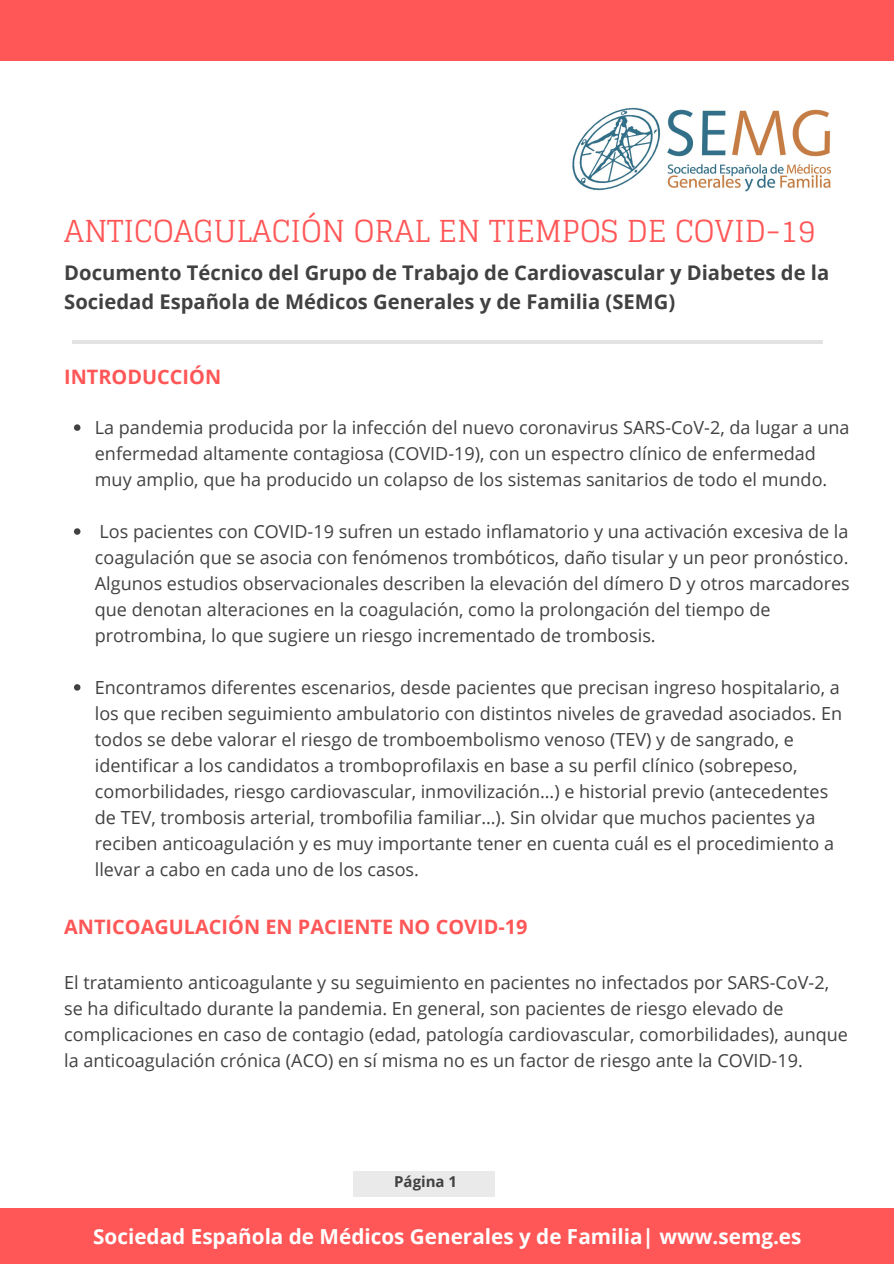
<style>
.page{position:relative;width:894px;height:1264px;background:#fff}
.page>*{position:absolute;margin:0;border:0;box-sizing:border-box;transform-origin:0 0}
.t1{font:30.3px "Glegoo";color:#ff5757}
.t2{font:700 20.7px "Open Sans";color:#fff}
.t3{font:700 20.25px/29.2px "Open Sans";color:#414141}
.t4{font:700 19.95px "Open Sans";color:#ff5757}
.t5{font:18px/26px "Open Sans";color:#414141}
.t6{font:700 15px "Open Sans";color:#414141}
</style>
<div class="page">
<div style="left:0;top:0;width:893px;height:1263px;background:#ff5757"></div>
<div style="left:0;top:61px;width:893px;height:1147px;background:#fff"></div>
<svg style="left:74px;top:424px;width:6px;height:7px"></svg>
<svg style="left:74px;top:528px;width:6px;height:7px"></svg>
<svg style="left:74px;top:684px;width:6px;height:6px"></svg>
<hr style="left:72px;top:340px;width:750px;height:4px;background:#e3e3e3">
<img style="left:572px;top:108px;width:258px;height:83px">
<div style="left:353px;top:1170px;width:141px;height:26px;background:#eaeaea"></div>
<h1 class="t1" style="left:64px;top:214px;width:752px">ANTICOAGULACIÓN ORAL EN TIEMPOS DE COVID-19</h1>
<p class="t3" style="left:64px;top:257px;width:766px">Documento Técnico del Grupo de Trabajo de Cardiovascular y Diabetes de la<br>Sociedad Española de Médicos Generales y de Familia (SEMG)</p>
<p class="t4" style="left:64px;top:363px;width:158px">INTRODUCCIÓN</p>
<p class="t5" style="left:95px;top:414px;width:756px">La pandemia producida por la infección del nuevo coronavirus SARS-CoV-2, da lugar a una enfermedad altamente contagiosa (COVID-19), con un espectro clínico de enfermedad muy amplio, que ha producido un colapso de los sistemas sanitarios de todo el mundo.</p>
<p class="t5" style="left:95px;top:518px;width:756px">Los pacientes con COVID-19 sufren un estado inflamatorio y una activación excesiva de la coagulación que se asocia con fenómenos trombóticos, daño tisular y un peor pronóstico.<br>Algunos estudios observacionales describen la elevación del dímero D y otros marcadores que denotan alteraciones en la coagulación, como la prolongación del tiempo de protrombina, lo que sugiere un riesgo incrementado de trombosis.</p>
<p class="t5" style="left:95px;top:674px;width:748px">Encontramos diferentes escenarios, desde pacientes que precisan ingreso hospitalario, a los que reciben seguimiento ambulatorio con distintos niveles de gravedad asociados. En todos se debe valorar el riesgo de tromboembolismo venoso (TEV) y de sangrado, e identificar a los candidatos a tromboprofilaxis en base a su perfil clínico (sobrepeso, comorbilidades, riesgo cardiovascular, inmovilización…) e historial previo (antecedentes de TEV, trombosis arterial, trombofilia familiar…). Sin olvidar que muchos pacientes ya reciben anticoagulación y es muy importante tener en cuenta cuál es el procedimiento a llevar a cabo en cada uno de los casos.</p>
<p class="t4" style="left:64px;top:912px;width:464px">ANTICOAGULACIÓN EN PACIENTE NO COVID-19</p>
<p class="t5" style="left:64px;top:969px;width:785px">El tratamiento anticoagulante y su seguimiento en pacientes no infectados por SARS-CoV-2, se ha dificultado durante la pandemia. En general, son pacientes de riesgo elevado de complicaciones en caso de contagio (edad, patología cardiovascular, comorbilidades), aunque la anticoagulación crónica (ACO) en sí misma no es un factor de riesgo ante la COVID-19.</p>
<p class="t6" style="left:394px;top:1170px;width:64px">Página 1</p>
<p class="t2" style="left:93px;top:1221px;width:709px">Sociedad Española de Médicos Generales y de Familia| www.semg.es</p>
</div>
